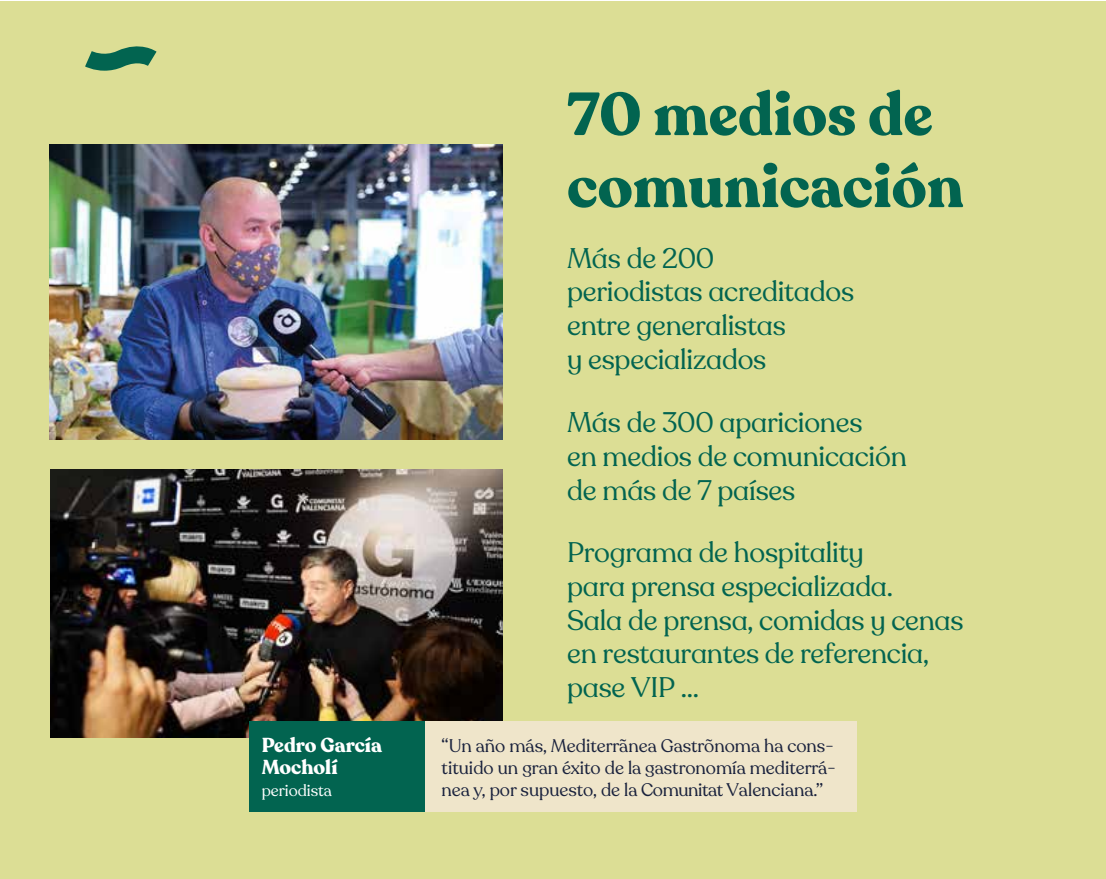
<style>
.page{position:relative;width:1106px;height:879px;background:#fff}
.page>*{position:absolute;margin:0;border:0;box-sizing:border-box;transform-origin:0 0}
.t1{font:700 60px/72px "Recoleta";color:#026450}
.t2{font:28px/33.6px "Recoleta Alt";letter-spacing:-.01em;color:#026450}
.t3{font:700 20px/22px "Recoleta";color:#fff}
.t4{font:18px/22px "Recoleta";color:#1a223d;text-align:justify}
.t5{font:16px "Recoleta";color:#fff}
</style>
<div class="page">
<div style="left:0;top:1px;width:1106px;height:878px;background:#dcde95"></div>
<svg style="left:85px;top:46px;width:71px;height:25px"></svg>
<img style="left:51px;top:470px;width:451px;height:267px">
<img style="left:50px;top:144px;width:453px;height:295px">
<div style="left:249px;top:721px;width:177px;height:90px;background:#026450"></div>
<div style="left:425px;top:721px;width:432px;height:90px;background:#efe5ca"></div>
<p class="t3" style="left:262px;top:734px;width:122px">Pedro García<br>Mocholí</p>
<p class="t5" style="left:262px;top:781px;width:72px">periodista</p>
<h1 class="t1" style="left:567px;top:80px;width:398px">70 medios de comunicación</h1>
<p class="t2" style="left:567px;top:242px;width:288px">Más de 200 periodistas acreditados entre generalistas<br>y especializados</p>
<p class="t2" style="left:567px;top:406px;width:341px">Más de 300 apariciones<br>en medios de comunicación de más de 7 países</p>
<p class="t2" style="left:567px;top:536px;width:398px">Programa de hospitality<br>para prensa especializada.<br>Sala de prensa, comidas y cenas en restaurantes de referencia, pase VIP ...</p>
<p class="t4" style="left:441px;top:735px;width:395px">“Un año más, Mediterrãnea Gastrõnoma ha cons&shy;tituido un gran éxito de la gastronomía mediterrá&shy;nea y, por supuesto, de la Comunitat Valenciana.”</p>
</div>
